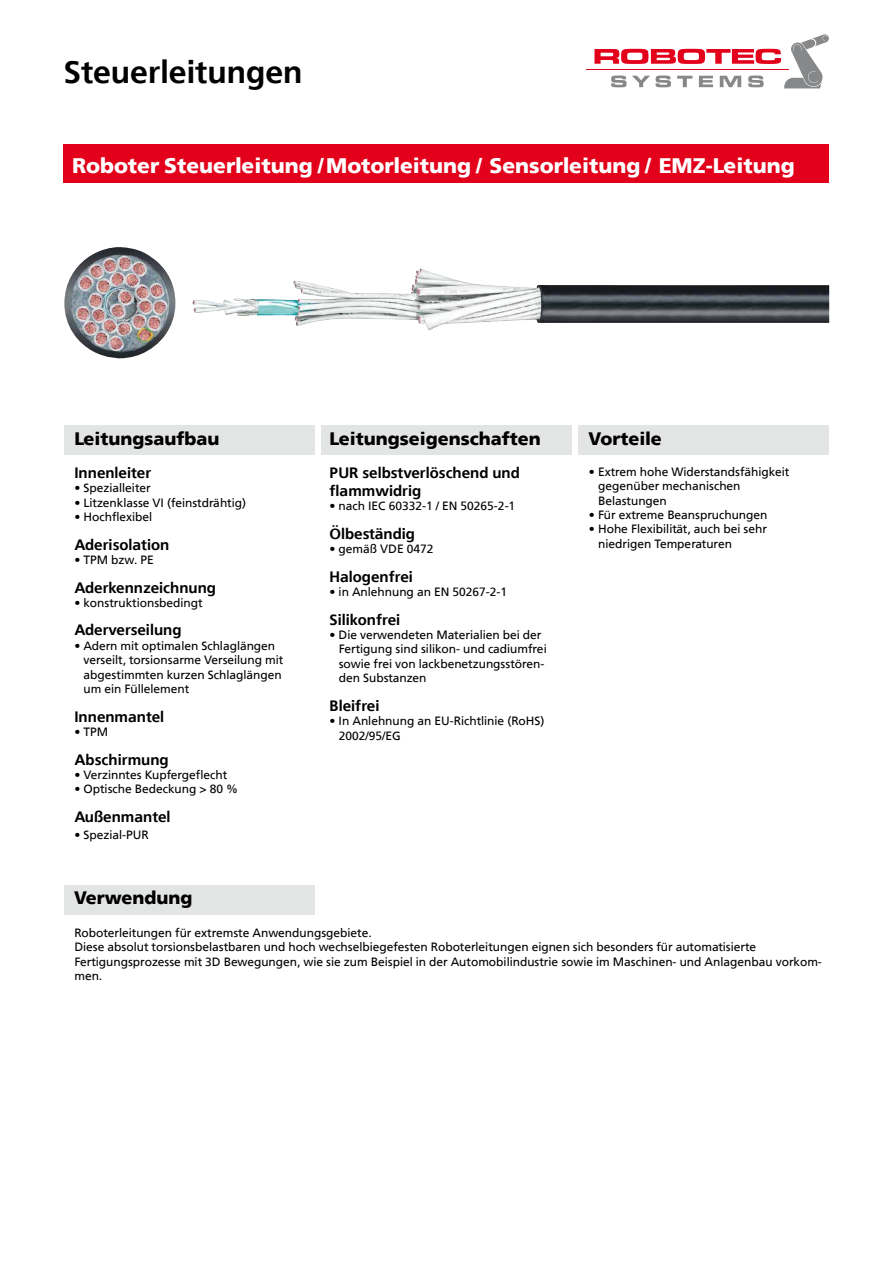
<style>
.page{position:relative;width:893px;height:1263px;background:#fff}
.page>*{position:absolute;margin:0;border:0;box-sizing:border-box;transform-origin:0 0}
.t1{font:600 31.5px "Free Set";color:#000}
.t2{font:700 21px "Free Set";color:#fff}
.t3{font:700 18px "Free Set";color:#000}
.t4{font:600 15px/18px "Free Set";color:#000}
.t5{font:12px/14.4px "Free Set";color:#000}
</style>
<div class="page">
<hr style="left:587px;top:69px;width:202px;height:1px;background:#e2001a">
<svg style="left:594px;top:34px;width:235px;height:54px"></svg>
<div style="left:64px;top:145px;width:765px;height:38px;background:#e2001a"></div>
<div style="left:64px;top:425px;width:251px;height:30px;background:#e3e4e4"></div>
<div style="left:64px;top:885px;width:251px;height:30px;background:#e3e4e4"></div>
<div style="left:321px;top:425px;width:251px;height:30px;background:#e3e4e4"></div>
<div style="left:578px;top:425px;width:251px;height:30px;background:#e3e4e4"></div>
<img style="left:192px;top:268px;width:637px;height:62px">
<img style="left:64px;top:247px;width:111px;height:112px">
<h1 class="t1" style="left:64px;top:53px;width:240px">Steuerleitungen</h1>
<h2 class="t2" style="left:72px;top:153px;width:724px">Roboter Steuerleitung /Motorleitung / Sensorleitung / EMZ-Leitung</h2>
<h3 class="t3" style="left:74px;top:428px;width:147px">Leitungsaufbau</h3>
<p class="t4" style="left:74px;top:464px;width:78px">Innenleiter</p>
<p class="t5" style="left:74px;top:481px;width:78px">• Spezialleiter</p>
<p class="t5" style="left:74px;top:495px;width:173px">• Litzenklasse VI (feinstdrähtig)</p>
<p class="t5" style="left:74px;top:510px;width:79px">• Hochflexibel</p>
<p class="t4" style="left:74px;top:536px;width:96px">Aderisolation</p>
<p class="t5" style="left:74px;top:553px;width:81px">• TPM bzw. PE</p>
<p class="t4" style="left:74px;top:579px;width:143px">Aderkennzeichnung</p>
<p class="t5" style="left:74px;top:596px;width:130px">• konstruktionsbedingt</p>
<p class="t4" style="left:74px;top:622px;width:109px">Aderverseilung</p>
<p class="t5" style="left:84px;top:638px;width:201px;text-indent:-9px">• Adern mit optimalen Schlaglängen verseilt, torsionsarme Verseilung mit abgestimmten kurzen Schlaglängen um ein Füllelement</p>
<p class="t4" style="left:74px;top:708px;width:91px">Innenmantel</p>
<p class="t5" style="left:74px;top:725px;width:35px">• TPM</p>
<p class="t4" style="left:74px;top:751px;width:96px">Abschirmung</p>
<p class="t5" style="left:74px;top:767px;width:154px">• Verzinntes Kupfergeflecht</p>
<p class="t5" style="left:74px;top:782px;width:165px">• Optische Bedeckung &gt; 80 %</p>
<p class="t4" style="left:74px;top:808px;width:98px">Außenmantel</p>
<p class="t5" style="left:74px;top:827px;width:76px">• Spezial-PUR</p>
<h3 class="t3" style="left:74px;top:887px;width:120px">Verwendung</h3>
<h3 class="t3" style="left:330px;top:428px;width:213px">Leitungseigenschaften</h3>
<h3 class="t3" style="left:589px;top:428px;width:74px">Vorteile</h3>
<p class="t4" style="left:330px;top:464px;width:192px">PUR selbstverlöschend und flammwidrig</p>
<p class="t5" style="left:330px;top:499px;width:187px">• nach IEC 60332-1 / EN 50265-2-1</p>
<p class="t4" style="left:330px;top:525px;width:87px">Ölbeständig</p>
<p class="t5" style="left:330px;top:542px;width:105px">• gemäß VDE 0472</p>
<p class="t4" style="left:330px;top:568px;width:85px">Halogenfrei</p>
<p class="t5" style="left:330px;top:585px;width:179px">• in Anlehnung an EN 50267-2-1</p>
<p class="t4" style="left:330px;top:611px;width:72px">Silikonfrei</p>
<p class="t5" style="left:339px;top:628px;width:209px;text-indent:-9px">• Die verwendeten Materialien bei der Fertigung sind silikon- und cadiumfrei sowie frei von lackbenetzungsstören&shy;den Substanzen</p>
<p class="t4" style="left:330px;top:697px;width:51px">Bleifrei</p>
<p class="t5" style="left:339px;top:714px;width:207px;text-indent:-9px">• In Anlehnung an EU-Richtlinie (RoHS)<br>2002/95/EG</p>
<p class="t5" style="left:598px;top:464px;width:193px;text-indent:-9px">• Extrem hohe Widerstandsfähigkeit gegenüber mechanischen<br>Belastungen</p>
<p class="t5" style="left:589px;top:507px;width:180px">• Für extreme Beanspruchungen</p>
<p class="t5" style="left:598px;top:522px;width:170px;text-indent:-9px">• Hohe Flexibilität, auch bei sehr niedrigen Temperaturen</p>
<p class="t5" style="left:74px;top:925px;width:749px">Roboterleitungen für extremste Anwendungsgebiete.<br>Diese absolut torsionsbelastbaren und hoch wechselbiegefesten Roboterleitungen eignen sich besonders für automatisierte Fertigungsprozesse mit 3D Bewegungen, wie sie zum Beispiel in der Automobilindustrie sowie im Maschinen- und Anlagenbau vorkom&shy;men.</p>
</div>
